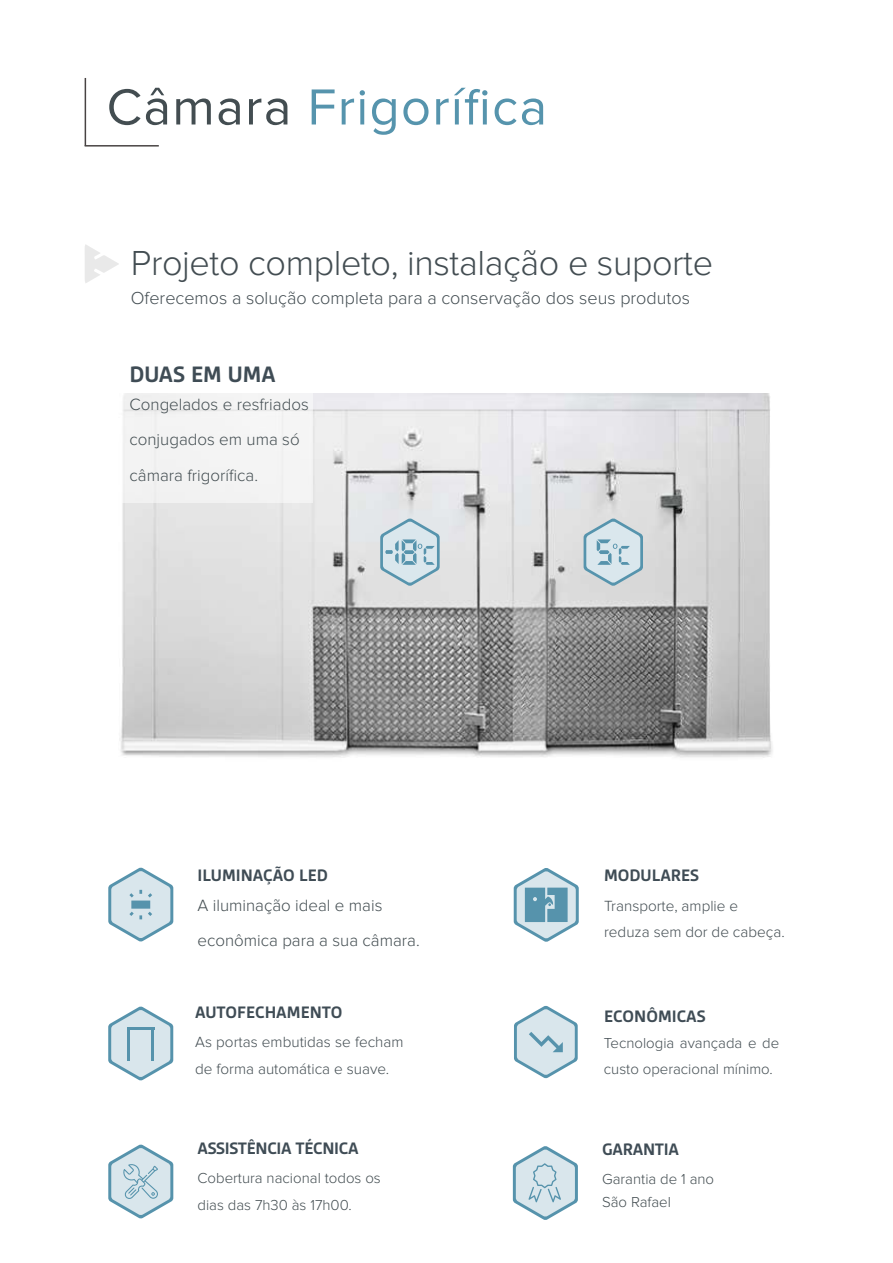
<style>
.page{position:relative;width:893px;height:1263px;background:#fff}
.page>*{position:absolute;margin:0;border:0;box-sizing:border-box;transform-origin:0 0}
.t1{font:52.5px "Proxima Nova";letter-spacing:.025em;color:#5694ad}
.t2{font:300 36px "Proxima Nova";letter-spacing:-.01em;color:#434d52}
.t3{font:700 24px "Gesta";color:#3f4c55}
.t4{font:300 18px "Proxima Nova";color:#434d52}
.t5{font:700 17.85px "Gesta";color:#3f4c55}
.t6{font:700 17.85px "Gesta";letter-spacing:-.02em;color:#3f4c55}
.t7{font:300 16.95px/35.5px "Proxima Nova";color:#434d51}
.t8{font:300 15.3px/26.7px "Proxima Nova";color:#434d52}
.t9{font:300 15px/26.7px "Proxima Nova";color:#434d51}
.t10{font:300 15px/26.2px "Proxima Nova";color:#434d52}
.s1{color:#434d51}
</style>
<div class="page">
<hr style="left:85px;top:78px;width:1px;height:68px;background:#1b1514">
<hr style="left:85px;top:145px;width:74px;height:2px;background:#1b1514">
<svg style="left:108px;top:867px;width:65px;height:75px"></svg>
<svg style="left:514px;top:868px;width:65px;height:74px"></svg>
<svg style="left:514px;top:1006px;width:64px;height:72px"></svg>
<svg style="left:108px;top:1006px;width:65px;height:74px"></svg>
<hr style="left:127px;top:1027px;width:3px;height:33px;background:#5693ac">
<hr style="left:151px;top:1027px;width:3px;height:33px;background:#5693ac">
<hr style="left:127px;top:1027px;width:27px;height:3px;background:#5693ac">
<svg style="left:85px;top:244px;width:34px;height:39px"></svg>
<img style="left:119px;top:394px;width:654px;height:364px">
<div style="left:122px;top:351px;width:191px;height:151px;background:#f4f4f4"></div>
<svg style="left:380px;top:518px;width:60px;height:68px;background:#bdd3dc"></svg>
<svg style="left:584px;top:518px;width:59px;height:68px;background:#c0d4dc"></svg>
<svg style="left:108px;top:1144px;width:65px;height:74px"></svg>
<svg style="left:513px;top:1146px;width:65px;height:74px"></svg>
<h1 class="t1" style="left:107px;top:77px;width:442px"><span class="s1">Câmara</span> Frigorífica</h1>
<h2 class="t2" style="left:131px;top:242px;width:584px">Projeto completo, instalação e suporte</h2>
<p class="t4" style="left:131px;top:288px;width:561px">Oferecemos a solução completa para a conservação dos seus produtos</p>
<h3 class="t3" style="left:130px;top:361px;width:148px">DUAS EM UMA</h3>
<p class="t7" style="left:130px;top:387px;width:181px">Congelados e resfriados conjugados em uma só câmara frigorífica.</p>
<p class="t5" style="left:197px;top:865px;width:132px">ILUMINAÇÃO LED</p>
<p class="t5" style="left:604px;top:866px;width:96px">MODULARES</p>
<p class="t7" style="left:197px;top:887px;width:224px">A iluminação ideal e mais econômica para a sua câmara.</p>
<p class="t8" style="left:604px;top:892px;width:182px">Transporte, amplie e reduza sem dor de cabeça.</p>
<p class="t5" style="left:195px;top:1002px;width:149px">AUTOFECHAMENTO</p>
<p class="t5" style="left:604px;top:1006px;width:103px">ECONÔMICAS</p>
<p class="t8" style="left:195px;top:1029px;width:210px">As portas embutidas se fecham de forma automática e suave.</p>
<p class="t10" style="left:604px;top:1030px;width:177px">Tecnologia avançada e de custo operacional mínimo.</p>
<p class="t6" style="left:197px;top:1138px;width:163px">ASSISTÊNCIA TÉCNICA</p>
<p class="t6" style="left:602px;top:1139px;width:78px">GARANTIA</p>
<p class="t9" style="left:197px;top:1165px;width:185px">Cobertura nacional todos os dias das 7h30 às 17h00.</p>
<p class="t9" style="left:602px;top:1168px;width:114px;line-height:22.2px">Garantia de 1 ano<br>São Rafael</p>
</div>
